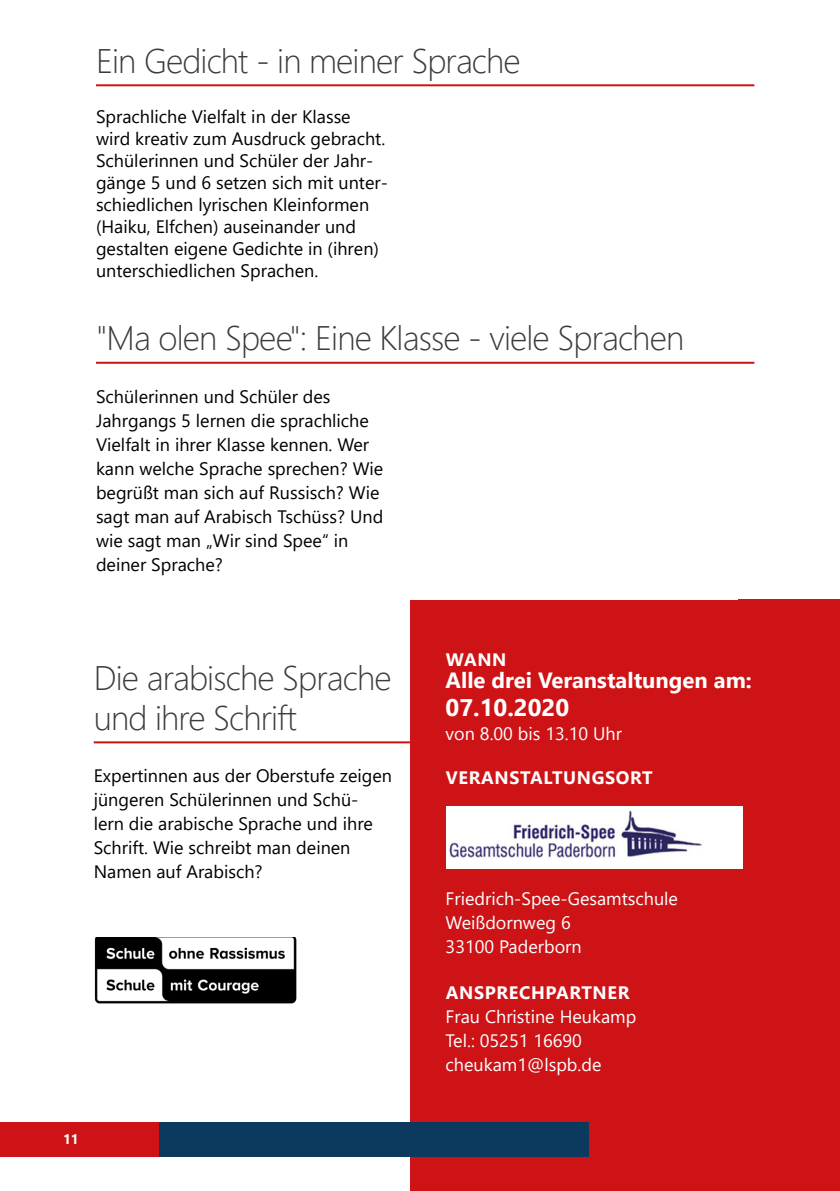
<style>
.page{position:relative;width:840px;height:1191px;background:#fff}
.page>*{position:absolute;margin:0;border:0;box-sizing:border-box;transform-origin:0 0}
.t1{font:300 34px/40px "Segoe UI";letter-spacing:-.025em;color:#3c3c3b}
.t2{font:700 24px "Segoe UI";color:#fff}
.t3{font:700 22px "Segoe UI";color:#fff}
.t4{font:18px/24px "Segoe UI";color:#000}
.t5{font:18px/24px "Segoe UI";color:#fff}
.t6{font:700 18px "Segoe UI";letter-spacing:.035em;color:#fff}
.t7{font:700 13.8px "Segoe UI";color:#fff}
</style>
<div class="page">
<div style="left:410px;top:599px;width:429px;height:592px;background:#cd1316"></div>
<img style="left:94px;top:937px;width:202px;height:66px">
<hr style="left:96px;top:84px;width:658px;height:2px;background:#cd1316">
<hr style="left:96px;top:362px;width:658px;height:2px;background:#cd1316">
<div style="left:446px;top:806px;width:296px;height:62px;background:#fff"></div>
<img style="left:449px;top:810px;width:253px;height:48px">
<hr style="left:94px;top:741px;width:317px;height:2px;background:#cd1316">
<div style="left:159px;top:1123px;width:429px;height:34px;background:#0c3a5e"></div>
<div style="left:0;top:1123px;width:159px;height:34px;background:#cd1316"></div>
<h1 class="t1" style="left:96px;top:38px;width:426px">Ein Gedicht - in meiner Sprache</h1>
<p class="t4" style="left:96px;top:104px;width:293px;line-height:22px">Sprachliche Vielfalt in der Klasse wird kreativ zum Ausdruck gebracht.<br>Schülerinnen und Schüler der Jahr&shy;gänge 5 und 6 setzen sich mit unter&shy;schiedlichen lyrischen Kleinformen (Haiku, Elfchen) auseinander und gestalten eigene Gedichte in (ihren) unterschiedlichen Sprachen.</p>
<h1 class="t1" style="left:96px;top:315px;width:589px">"Ma olen Spee": Eine Klasse - viele Sprachen</h1>
<p class="t4" style="left:96px;top:383px;width:289px">Schülerinnen und Schüler des<br>Jahrgangs 5 lernen die sprachliche<br>Vielfalt in ihrer Klasse kennen. Wer kann welche Sprache sprechen? Wie begrüßt man sich auf Russisch? Wie sagt man auf Arabisch Tschüss? Und wie sagt man „Wir sind Spee“ in deiner Sprache?</p>
<h1 class="t1" style="left:94px;top:654px;width:299px">Die arabische Sprache und ihre Schrift</h1>
<p class="t4" style="left:94px;top:762px;width:299px">Expertinnen aus der Oberstufe zeigen jüngeren Schülerinnen und Schü&shy;lern die arabische Sprache und ihre<br>Schrift. Wie schreibt man deinen<br>Namen auf Arabisch?</p>
<p class="t7" style="left:63px;top:1126px;width:17px">11</p>
<p class="t6" style="left:445px;top:643px;width:62px">WANN</p>
<p class="t3" style="left:445px;top:660px;width:307px">Alle drei Veranstaltungen am:</p>
<h2 class="t2" style="left:445px;top:685px;width:125px">07.10.2020</h2>
<p class="t5" style="left:445px;top:720px;width:178px">von 8.00 bis 13.10 Uhr</p>
<p class="t6" style="left:445px;top:761px;width:208px">VERANSTALTUNGSORT</p>
<p class="t5" style="left:445px;top:884px;width:234px">Friedrich-Spee-Gesamtschule<br>Weißdornweg 6<br>33100 Paderborn</p>
<p class="t6" style="left:445px;top:975px;width:185px">ANSPRECHPARTNER</p>
<p class="t5" style="left:445px;top:1002px;width:192px">Frau Christine Heukamp<br>Tel.: 05251 16690 cheukam1@lspb.de</p>
</div>
